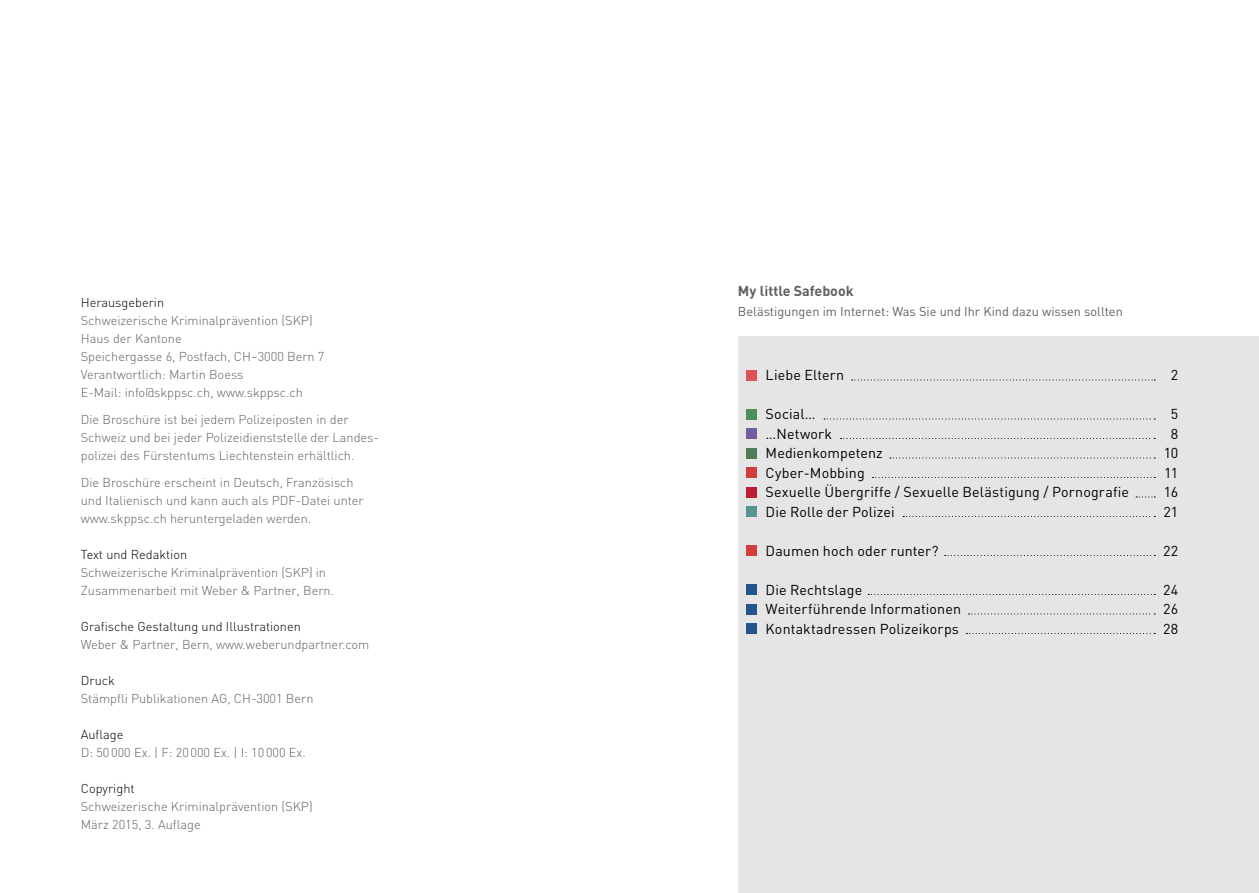
<style>
.page{position:relative;width:1259px;height:893px;background:#fff}
.page>*{position:absolute;margin:0;border:0;box-sizing:border-box;transform-origin:0 0}
.t1{font:14.25px "DIN Weber";letter-spacing:.01em;color:#000}
.t2{font:700 14.25px "DIN Weber";color:#616161}
.t3{font:300 12.75px/18px "DIN Weber";color:#616161}
.t4{font:300 12.75px "DIN Weber";color:#000}
.t5{font:12.75px "DIN Weber";color:#616161}
</style>
<div class="page">
<div style="left:738px;top:336px;width:521px;height:557px;background:#e5e5e5"></div>
<div style="left:746px;top:370px;width:10px;height:10px;background:#db5258"></div>
<div style="left:746px;top:409px;width:10px;height:10px;background:#508e59"></div>
<div style="left:746px;top:429px;width:10px;height:10px;background:#715d9f"></div>
<div style="left:746px;top:448px;width:10px;height:10px;background:#4f7b58"></div>
<div style="left:746px;top:468px;width:10px;height:10px;background:#d13d3f"></div>
<div style="left:746px;top:487px;width:10px;height:10px;background:#bd1d34"></div>
<div style="left:746px;top:507px;width:10px;height:10px;background:#579391"></div>
<div style="left:746px;top:546px;width:10px;height:10px;background:#d13d3f"></div>
<div style="left:746px;top:585px;width:10px;height:10px;background:#25548d"></div>
<div style="left:746px;top:604px;width:10px;height:10px;background:#25548d"></div>
<div style="left:746px;top:624px;width:10px;height:10px;background:#25548d"></div>
<svg style="left:966px;top:633px;width:189px;height:1px"></svg>
<svg style="left:968px;top:613px;width:187px;height:1px"></svg>
<svg style="left:868px;top:594px;width:287px;height:1px"></svg>
<svg style="left:944px;top:555px;width:211px;height:1px"></svg>
<svg style="left:903px;top:516px;width:252px;height:1px"></svg>
<svg style="left:1136px;top:496px;width:19px;height:1px"></svg>
<svg style="left:872px;top:477px;width:283px;height:1px"></svg>
<svg style="left:890px;top:457px;width:265px;height:1px"></svg>
<svg style="left:840px;top:438px;width:315px;height:1px"></svg>
<svg style="left:824px;top:418px;width:331px;height:1px"></svg>
<svg style="left:851px;top:379px;width:304px;height:1px"></svg>
<p class="t4" style="left:81px;top:295px;width:85px">Herausgeberin</p>
<p class="t3" style="left:81px;top:311px;width:245px">Schweizerische Kriminalprävention (SKP)<br>Haus der Kantone<br>Speichergasse 6, Postfach, CH–3000 Bern 7<br>Verantwortlich: Martin Boess<br>E-Mail: info@skppsc.ch, www.skppsc.ch</p>
<p class="t3" style="left:81px;top:410px;width:300px">Die Broschüre ist bei jedem Polizeiposten in der<br>Schweiz und bei jeder Polizeidienststelle der Landes&shy;polizei des Fürstentums Liechtenstein erhältlich.</p>
<p class="t3" style="left:81px;top:473px;width:284px">Die Broschüre erscheint in Deutsch, Französisch und Italienisch und kann auch als PDF-Datei unter www.skppsc.ch heruntergeladen werden.</p>
<p class="t4" style="left:81px;top:547px;width:108px">Text und Redaktion</p>
<p class="t3" style="left:81px;top:563px;width:255px">Schweizerische Kriminalprävention (SKP) in<br>Zusammenarbeit mit Weber &amp; Partner, Bern.</p>
<p class="t4" style="left:81px;top:619px;width:222px">Grafische Gestaltung und Illustrationen</p>
<p class="t3" style="left:81px;top:635px;width:290px">Weber &amp; Partner, Bern, www.weberundpartner.com</p>
<p class="t4" style="left:81px;top:673px;width:35px">Druck</p>
<p class="t3" style="left:81px;top:689px;width:234px">Stämpfli Publikationen AG, CH-3001 Bern</p>
<p class="t4" style="left:81px;top:727px;width:44px">Auflage</p>
<p class="t3" style="left:81px;top:743px;width:226px">D: 50000 Ex. | F: 20000 Ex. | I: 10000 Ex.</p>
<p class="t4" style="left:81px;top:781px;width:55px">Copyright</p>
<p class="t3" style="left:81px;top:798px;width:233px">Schweizerische Kriminalprävention (SKP)<br>März 2015, 3. Auflage</p>
<p class="t2" style="left:738px;top:282px;width:117px">My little Safebook</p>
<p class="t5" style="left:738px;top:303px;width:386px">Belästigungen im Internet: Was Sie und Ihr Kind dazu wissen sollten</p>
<p class="t1" style="left:765px;top:366px;width:80px">Liebe Eltern</p>
<p class="t1" style="left:1170px;top:366px;width:9px">2</p>
<p class="t1" style="left:765px;top:405px;width:52px">Social…</p>
<p class="t1" style="left:1170px;top:405px;width:9px">5</p>
<p class="t1" style="left:765px;top:425px;width:68px">…Network</p>
<p class="t1" style="left:1170px;top:425px;width:9px">8</p>
<p class="t1" style="left:765px;top:444px;width:119px">Medienkompetenz</p>
<p class="t1" style="left:1163px;top:444px;width:16px">10</p>
<p class="t1" style="left:765px;top:464px;width:101px">Cyber-Mobbing</p>
<p class="t1" style="left:1164px;top:464px;width:15px">11</p>
<p class="t1" style="left:765px;top:483px;width:365px">Sexuelle Übergriffe / Sexuelle Belästigung / Pornografie</p>
<p class="t1" style="left:1164px;top:483px;width:16px">16</p>
<p class="t1" style="left:765px;top:503px;width:131px">Die Rolle der Polizei</p>
<p class="t1" style="left:1163px;top:503px;width:16px">21</p>
<p class="t1" style="left:765px;top:542px;width:174px">Daumen hoch oder runter?</p>
<p class="t1" style="left:1163px;top:542px;width:17px">22</p>
<p class="t1" style="left:765px;top:581px;width:98px">Die Rechtslage</p>
<p class="t1" style="left:1163px;top:581px;width:17px">24</p>
<p class="t1" style="left:765px;top:600px;width:197px">Weiterführende Informationen</p>
<p class="t1" style="left:1163px;top:600px;width:17px">26</p>
<p class="t1" style="left:765px;top:620px;width:195px">Kontaktadressen Polizeikorps</p>
<p class="t1" style="left:1163px;top:620px;width:17px">28</p>
</div>
